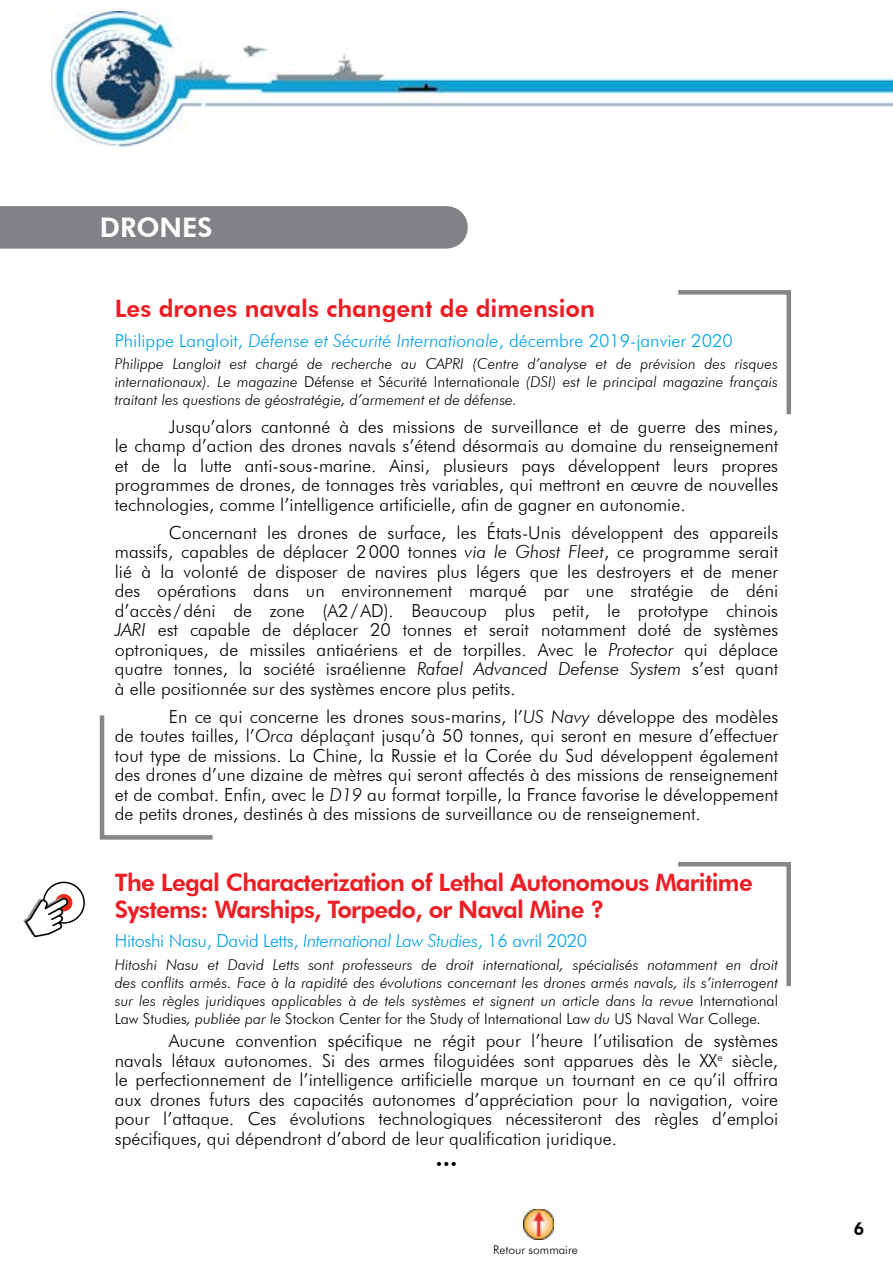
<style>
.page{position:relative;width:893px;height:1263px;background:#fff}
.page>*{position:absolute;margin:0;border:0;box-sizing:border-box;transform-origin:0 0}
.t1{font:800 27px "Futura BT";color:#fff}
.t2{font:800 24px/27px "Futura BT";letter-spacing:-.03em;color:#ed1d24}
.t3{font:800 24px "Futura BT";color:#ed1d24}
.t4{font:800 24px "Futura BT";color:#000}
.t5{font:300 18px/19.5px "Futura BT";color:#000;text-align:justify}
.t6{font:300 18px "Futura BT";color:#00a1e4}
.t7{font:300 18px "Futura BT";letter-spacing:-.02em;color:#00a1e4}
.t8{font:800 18px "Futura BT";color:#000}
.t9{font:italic 300 15px/18px "Futura BT";color:#000;text-align:justify}
.t10{font:300 12px "Futura BT";color:#000}
.s1{font-style:italic}
.s2{font-style:normal}
</style>
<div class="page">
<div style="left:0;top:206px;width:468px;height:43px;background:#808285"></div>
<svg style="left:678px;top:290px;width:113px;height:125px"></svg>
<svg style="left:99px;top:715px;width:114px;height:125px"></svg>
<img style="left:523px;top:1210px;width:30px;height:29px">
<img style="left:52px;top:11px;width:841px;height:135px">
<svg style="left:678px;top:862px;width:113px;height:125px"></svg>
<div style="left:43px;top:882px;width:42px;height:42px;border:2px solid #000;border-radius:50%"></div>
<div style="left:55px;top:894px;width:17px;height:17px;background:#ef281a;border-radius:50%"></div>
<svg style="left:23px;top:896px;width:46px;height:42px"></svg>
<h1 class="t1" style="left:100px;top:211px;width:114px">DRONES</h1>
<h2 class="t3" style="left:115px;top:294px;width:482px">Les drones navals changent de dimension</h2>
<p class="t6" style="left:115px;top:329px;width:619px">Philippe Langloit, <span class="s1">Défense et Sécurité Internationale</span>, décembre 2019-janvier 2020</p>
<p class="t9" style="left:115px;top:354px;width:665px">Philippe Langloit est chargé de recherche au CAPRI (Centre d’analyse et de prévision des risques internationaux). Le magazine <span class="s2">Défense et Sécurité Internationale</span> (DSI) est le principal magazine français traitant les questions de géostratégie, d’armement et de défense.</p>
<p class="t5" style="left:115px;top:416px;width:665px;text-indent:54px">Jusqu’alors cantonné à des missions de surveillance et de guerre des mines, le champ d’action des drones navals s’étend désormais au domaine du renseignement et de la lutte anti-sous-marine. Ainsi, plusieurs pays développent leurs propres programmes de drones, de tonnages très variables, qui mettront en œuvre de nouvelles technologies, comme l’intelligence artificielle, afin de gagner en autonomie.</p>
<p class="t5" style="left:115px;top:522px;width:665px;text-indent:54px">Concernant les drones de surface, les États-Unis développent des appareils massifs, capables de déplacer 2000 tonnes <span class="s1">via le Ghost Fleet</span>, ce programme serait lié à la volonté de disposer de navires plus légers que les destroyers et de mener des opérations dans un environnement marqué par une stratégie de déni d’accès /déni de zone (A2/AD). Beaucoup plus petit, le prototype chinois <span class="s1">JARI</span> est capable de déplacer 20 tonnes et serait notamment doté de systèmes optroniques, de missiles antiaériens et de torpilles. Avec le <span class="s1">Protector</span> qui déplace quatre tonnes, la société israélienne <span class="s1">Rafael Advanced Defense System</span> s’est quant à elle positionnée sur des systèmes encore plus petits.</p>
<p class="t5" style="left:115px;top:706px;width:665px;text-indent:54px">En ce qui concerne les drones sous-marins, l’<span class="s1">US Navy</span> développe des modèles de toutes tailles, l’<span class="s1">Orca</span> déplaçant jusqu’à 50 tonnes, qui seront en mesure d’effectuer tout type de missions. La Chine, la Russie et la Corée du Sud développent également des drones d’une dizaine de mètres qui seront affectés à des missions de renseignement et de combat. Enfin, avec le <span class="s1">D19</span> au format torpille, la France favorise le développement de petits drones, destinés à des missions de surveillance ou de renseignement.</p>
<h2 class="t2" style="left:115px;top:868px;width:639px">The Legal Characterization of Lethal Autonomous Maritime<br>Systems: Warships, Torpedo, or Naval Mine ?</h2>
<p class="t7" style="left:115px;top:930px;width:474px">Hitoshi Nasu, David Letts, <span class="s1">International Law Studies</span>, 16 avril 2020</p>
<p class="t9" style="left:115px;top:955px;width:665px">Hitoshi Nasu et David Letts sont professeurs de droit international, spécialisés notamment en droit des conflits armés. Face à la rapidité des évolutions concernant les drones armés navals, ils s’interrogent sur les règles juridiques applicables à de tels systèmes et signent un article dans la revue <span class="s2">International Law Studies</span>, publiée par le <span class="s2">Stockon Center for the Study of International Law</span> du <span class="s2">US Naval War College</span>.</p>
<p class="t5" style="left:115px;top:1031px;width:665px;text-indent:54px">Aucune convention spécifique ne régit pour l’heure l’utilisation de systèmes navals létaux autonomes. Si des armes filoguidées sont apparues dès le XX<sup>e</sup> siècle, le perfectionnement de l’intelligence artificielle marque un tournant en ce qu’il offrira aux drones futurs des capacités autonomes d’appréciation pour la navigation, voire pour l’attaque. Ces évolutions technologiques nécessiteront des règles d’emploi spécifiques, qui dépendront d’abord de leur qualification juridique.</p>
<h2 class="t4" style="left:435px;top:1143px;width:24px">...</h2>
<p class="t10" style="left:493px;top:1242px;width:86px">Retour sommaire</p>
<p class="t8" style="left:853px;top:1218px;width:13px">6</p>
</div>
